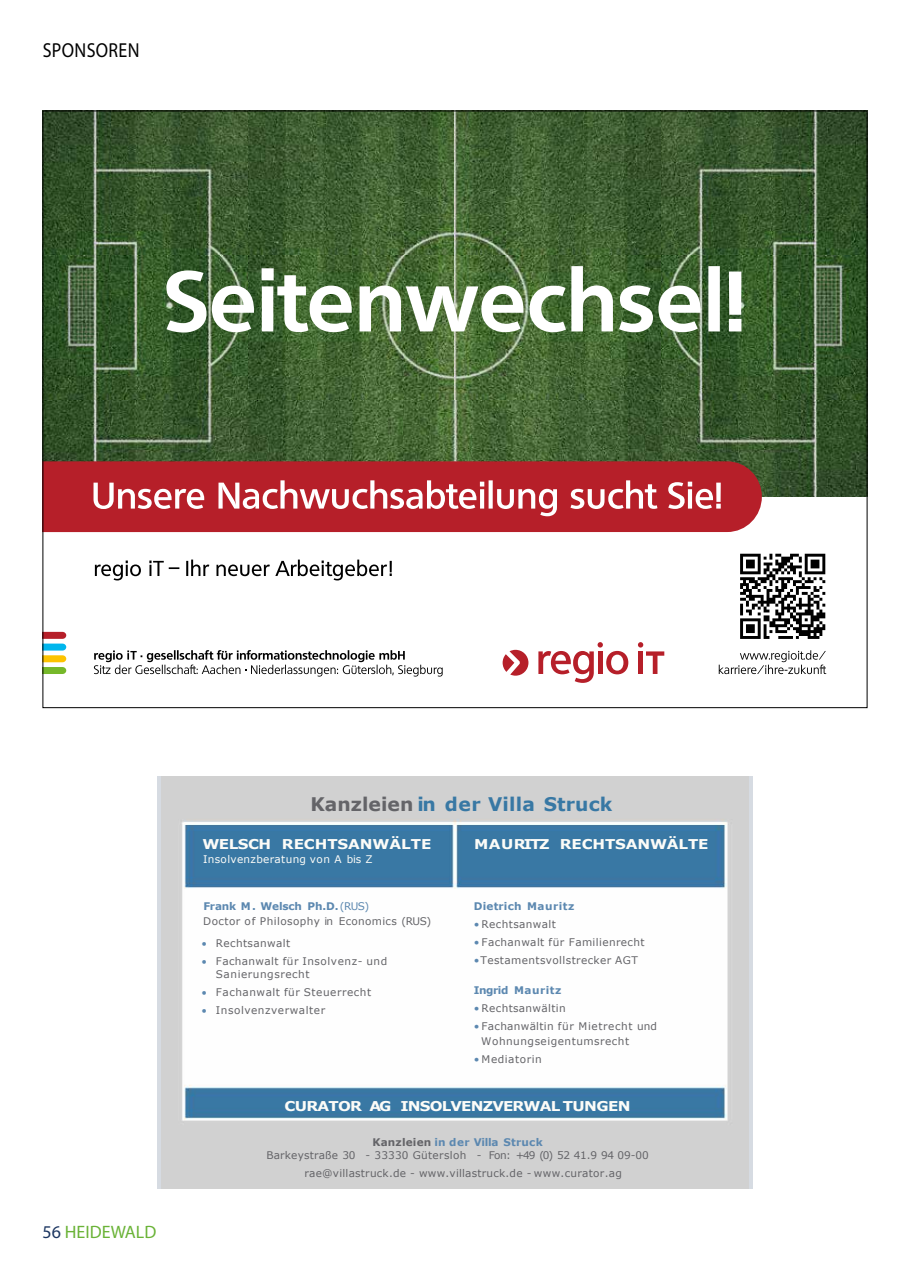
<style>
.page{position:relative;width:910px;height:1280px;background:#fff}
.page>*{position:absolute;margin:0;border:0;box-sizing:border-box;transform-origin:0 0}
.t1{font:20.25px "Myriad Pro";letter-spacing:.02em;color:#000;scale:.88 1}
.t2{font:700 18.75px "Verdana";letter-spacing:.005em;color:#3878a4}
.t3{font:18px "Myriad Pro";color:#6ab337}
.t4{font:700 13.5px "Verdana";letter-spacing:-.055em;color:#fcfcf8;scale:1.12 1}
.t5{font:700 13.5px "Verdana";letter-spacing:-.01em;color:#fcfcf8;scale:1.12 1}
.t6{font:700 13.5px "Verdana";letter-spacing:-.005em;color:#fcfcf8;scale:1.12 1}
.t7{font:10.5px/14.9px "Verdana";letter-spacing:.035em;color:#646468}
.t8{font:10.5px/13.4px "Verdana";letter-spacing:.015em;color:#646468;text-align:center}
.t9{font:10.5px "Verdana";letter-spacing:.03em;color:#fcfcf8}
.t10{font:700 10.5px "Verdana";letter-spacing:.015em;color:#5c88b0}
.t11{font:700 10.5px "Verdana";letter-spacing:.035em;color:#5c88b0}
.s1{color:#1c3661}
.s2{color:#646468}
.s3{font-weight:700;color:#5c88b0}
.s4{color:#5c88b0}
.s5{font-weight:700}
</style>
<div class="page">
<svg style="left:94px;top:650px;width:349px;height:27px"></svg>
<svg style="left:45px;top:632px;width:21px;height:42px"></svg>
<svg style="left:503px;top:650px;width:25px;height:26px"></svg>
<svg style="left:538px;top:642px;width:90px;height:41px"></svg>
<svg style="left:638px;top:642px;width:26px;height:32px"></svg>
<img style="left:45px;top:113px;width:820px;height:384px">
<div style="left:45px;top:461px;width:717px;height:71px;background:#b61f29"></div>
<svg style="left:94px;top:480px;width:627px;height:36px"></svg>
<svg style="left:166px;top:266px;width:575px;height:67px"></svg>
<svg style="left:95px;top:560px;width:297px;height:20px"></svg>
<svg style="left:719px;top:650px;width:107px;height:24px"></svg>
<svg style="left:740px;top:554px;width:85px;height:85px"></svg>
<img style="left:162px;top:776px;width:586px;height:412px">
<h1 class="t1" style="left:43px;top:38px;width:112px">SPONSOREN</h1>
<h3 class="t3" style="left:43px;top:1221px;width:115px"><span class="s1">56</span> HEIDEWALD</h3>
<h2 class="t2" style="left:310px;top:791px;width:303px"><span class="s2">Kanzleien</span> in der Villa Struck</h2>
<p class="t6" style="left:202px;top:834px;width:206px">WELSCH RECHTSANWÄLTE</p>
<p class="t9" style="left:203px;top:852px;width:171px">Insolvenzberatung von A bis Z</p>
<p class="t7" style="left:203px;top:898px;width:229px"><span class="s3">Frank M. Welsch Ph</span><span class="s3">.D.</span> <span class="s4">(RUS)<br></span>Doctor of Philosophy in Economics (RUS)</p>
<p class="t7" style="left:202px;top:935px;width:90px"><span class="s4">•</span> Rechtsanwalt</p>
<p class="t7" style="left:216px;top:955px;width:173px;line-height:12.6px;text-indent:-14px"><span class="s4">•</span> Fachanwalt für Insolvenz- und<br>Sanierungsrecht</p>
<p class="t7" style="left:202px;top:984px;width:171px"><span class="s4">•</span> Fachanwalt für Steuerrecht</p>
<p class="t7" style="left:202px;top:1002px;width:125px"><span class="s4">•</span> Insolvenzverwalter</p>
<p class="t5" style="left:474px;top:834px;width:211px">MAURITZ RECHTSANWÄLTE</p>
<p class="t10" style="left:474px;top:898px;width:102px">Dietrich Mauritz</p>
<p class="t7" style="left:474px;top:916px;width:84px"><span class="s4">•</span> Rechtsanwalt</p>
<p class="t7" style="left:474px;top:934px;width:172px"><span class="s4">•</span> Fachanwalt für Familienrecht</p>
<p class="t7" style="left:474px;top:952px;width:166px"><span class="s4">•</span> Testamentsvollstrecker AGT</p>
<p class="t11" style="left:474px;top:982px;width:89px">Ingrid Mauritz</p>
<p class="t7" style="left:474px;top:1000px;width:94px"><span class="s4">•</span> Rechtsanwältin</p>
<p class="t7" style="left:481px;top:1018px;width:177px;text-indent:-8px"><span class="s4">•</span> Fachanwältin für Mietrecht und<br>Wohnungseigentumsrecht</p>
<p class="t7" style="left:474px;top:1051px;width:70px"><span class="s4">•</span> Mediatorin</p>
<p class="t4" style="left:285px;top:1097px;width:311px">CURATOR AG INSOLVENZVERWAL TUNGEN</p>
<p class="t8" style="left:266px;top:1135px;width:384px"><span class="s5">Kanzleien</span> <span class="s3">in der Villa Struck<br></span>Barkeystraße 30 - 33330 Gütersloh - Fon: +49 (0) 52 41.9 94 09-00</p>
<p class="t7" style="left:305px;top:1165px;width:319px">rae@villastruck.de - www.villastruck.de - www.curator.ag</p>
</div>
